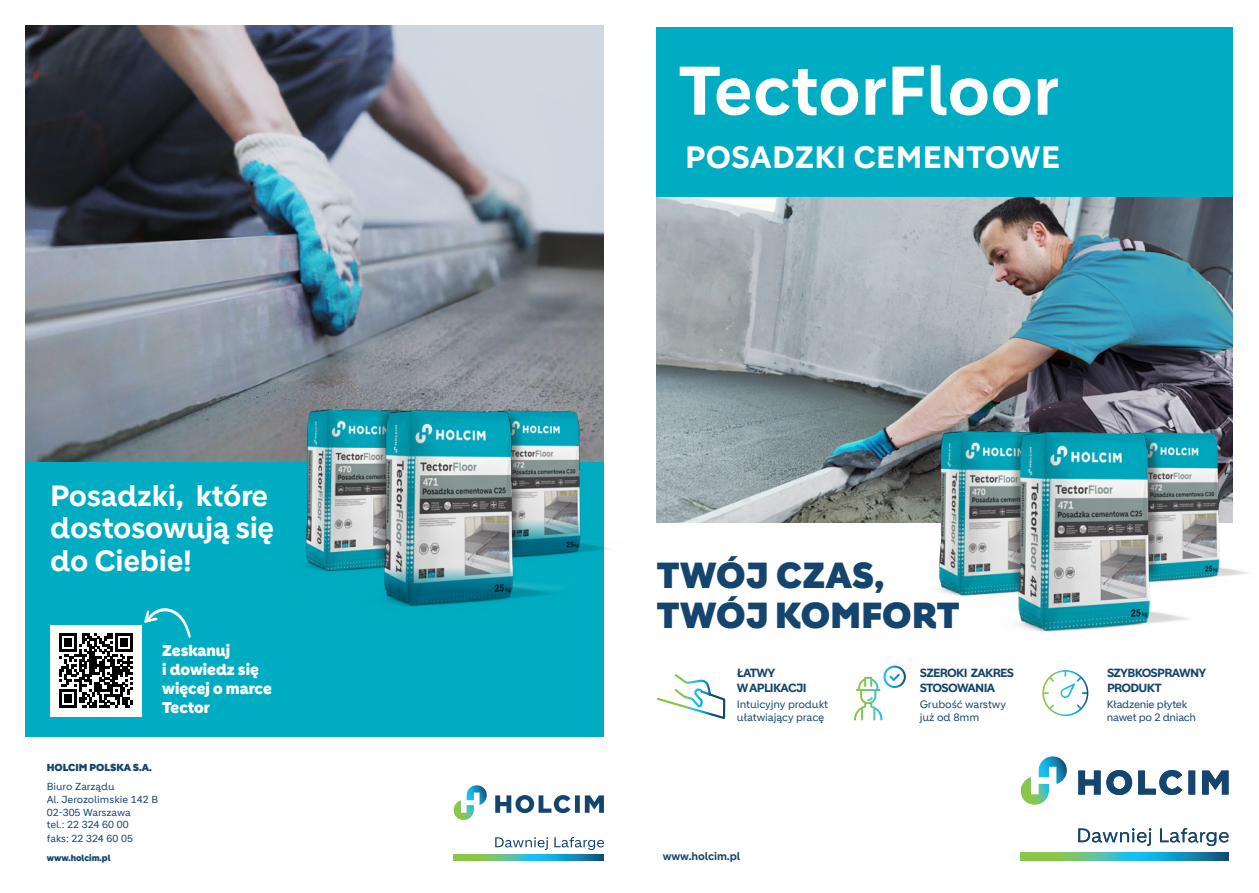
<style>
.page{position:relative;width:1259px;height:893px;background:#fff}
.page>*{position:absolute;margin:0;border:0;box-sizing:border-box;transform-origin:0 0}
.t1{font:700 66.6px "Holcim";color:#fff}
.t2{font:900 35.25px/40.2px "Holcim Headline";letter-spacing:.01em;color:#15456f}
.t3{font:700 30px "Holcim";letter-spacing:.01em;color:#fff}
.t4{font:700 28.5px/32.4px "Holcim";letter-spacing:-.01em;color:#fff}
.t5{font:900 15.15px/18.9px "Holcim Headline";color:#fff}
.t6{font:700 11.55px/15px "Holcim";letter-spacing:-.06em;color:#15456f}
.t7{font:700 10.65px "Holcim";letter-spacing:-.01em;color:#15456f}
.t8{font:10.35px/12.9px "Holcim";letter-spacing:-.015em;color:#15456f}
.t9{font:9.9px "Holcim";color:#15456f}
.t10{font:900 9.9px "Holcim Headline";color:#15456f}
.t11{font:900 8.7px "Holcim Headline";color:#15456f}
</style>
<div class="page">
<img style="left:657px;top:197px;width:575px;height:326px">
<svg style="left:1078px;top:770px;width:150px;height:25px"></svg>
<svg style="left:1021px;top:757px;width:45px;height:47px"></svg>
<svg style="left:1021px;top:853px;width:207px;height:8px;background:#41ab9e"></svg>
<svg style="left:1078px;top:828px;width:73px;height:18px"></svg>
<svg style="left:1160px;top:828px;width:68px;height:18px"></svg>
<div style="left:657px;top:27px;width:575px;height:170px;background:#00acc1"></div>
<svg style="left:854px;top:666px;width:52px;height:54px"></svg>
<svg style="left:657px;top:674px;width:69px;height:45px"></svg>
<svg style="left:1042px;top:672px;width:46px;height:44px"></svg>
<img style="left:878px;top:399px;width:67px;height:194px">
<img style="left:1223px;top:403px;width:25px;height:173px">
<img style="left:945px;top:393px;width:278px;height:279px">
<div style="left:26px;top:461px;width:578px;height:276px;background:#00acc1"></div>
<img style="left:26px;top:26px;width:578px;height:435px">
<img style="left:247px;top:378px;width:65px;height:190px">
<img style="left:585px;top:382px;width:24px;height:170px">
<img style="left:312px;top:372px;width:273px;height:235px">
<svg style="left:495px;top:795px;width:109px;height:18px"></svg>
<svg style="left:454px;top:785px;width:33px;height:35px"></svg>
<svg style="left:454px;top:855px;width:150px;height:6px"></svg>
<svg style="left:495px;top:837px;width:53px;height:13px"></svg>
<svg style="left:554px;top:837px;width:50px;height:13px"></svg>
<div style="left:50px;top:625px;width:91px;height:91px;background:#fff"></div>
<svg style="left:59px;top:634px;width:74px;height:73px"></svg>
<svg style="left:144px;top:608px;width:47px;height:30px"></svg>
<p class="t4" style="left:50px;top:480px;width:226px">Posadzki, które dostosowują się</p>
<p class="t4" style="left:50px;top:545px;width:143px">do Ciebie!</p>
<p class="t5" style="left:162px;top:642px;width:111px">Zeskanuj<br>i dowiedz się więcej o marce<br>Tector</p>
<p class="t10" style="left:47px;top:761px;width:107px">HOLCIM POLSKA S.A.</p>
<p class="t9" style="left:47px;top:781px;width:69px">Biuro Zarządu</p>
<p class="t9" style="left:47px;top:794px;width:113px">Al. Jerozolimskie 142 B</p>
<p class="t9" style="left:47px;top:806px;width:86px">02-305 Warszawa</p>
<p class="t9" style="left:47px;top:819px;width:83px">tel.: 22 324 60 00</p>
<p class="t9" style="left:47px;top:833px;width:88px">faks: 22 324 60 05</p>
<p class="t11" style="left:47px;top:852px;width:65px">www.holcim.pl</p>
<p class="t1" style="left:678px;top:52px;width:382px">TectorFloor</p>
<p class="t3" style="left:685px;top:139px;width:377px">POSADZKI CEMENTOWE</p>
<p class="t2" style="left:657px;top:556px;width:304px">TWÓJ CZAS,<br>TWÓJ KOMFORT</p>
<p class="t6" style="left:737px;top:665px;width:71px">ŁATWY<br>W APLIKACJI</p>
<p class="t8" style="left:737px;top:698px;width:93px">Intuicyjny produkt ułatwiający pracę</p>
<p class="t7" style="left:663px;top:850px;width:79px">www.holcim.pl</p>
<p class="t6" style="left:920px;top:665px;width:96px">SZEROKI ZAKRES<br>STOSOWANIA</p>
<p class="t8" style="left:919px;top:698px;width:88px">Grubość warstwy już od 8mm</p>
<p class="t6" style="left:1107px;top:665px;width:101px">SZYBKOSPRAWNY<br>PRODUKT</p>
<p class="t8" style="left:1107px;top:698px;width:91px">Kładzenie płytek nawet po 2 dniach</p>
</div>
